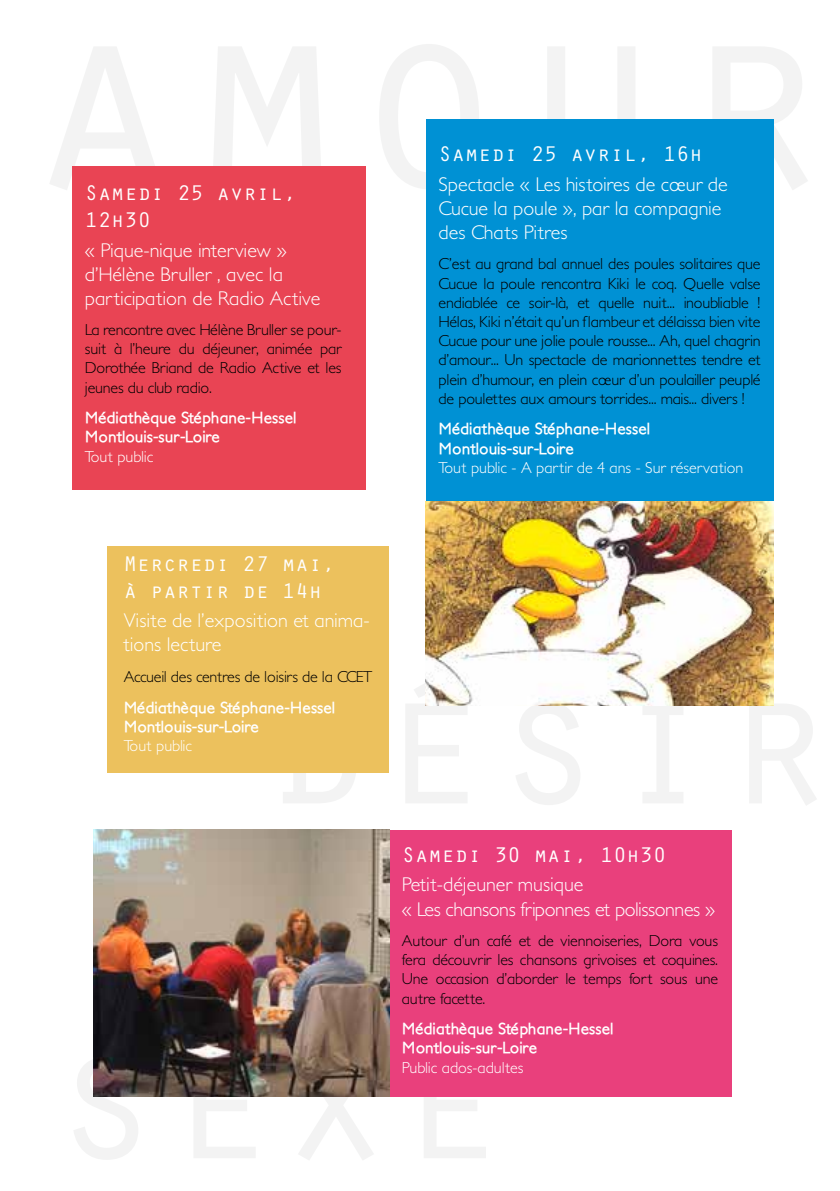
<style>
.page{position:relative;width:840px;height:1191px;background:#fff}
.page>*{position:absolute;margin:0;border:0;box-sizing:border-box;transform-origin:0 0}
.t1{font:22px/26.4px "Orator Std";color:#fff}
.t2{font:300 20px/24px "Petita";color:#fff}
.t3{font:300 20px/24px "Petita";letter-spacing:-.02em;color:#fff}
.t4{font:300 16px/19.2px "Petita";letter-spacing:-.01em;color:#000;text-align:justify}
.t5{font:700 16px/19.2px "Petita";color:#fff}
.t6{font:300 16px "Petita";color:#fff}
</style>
<div class="page">
<div style="left:425px;top:119px;width:348px;height:383px;background:#0091d4"></div>
<div style="left:389px;top:829px;width:342px;height:267px;background:#e9407c"></div>
<div style="left:72px;top:166px;width:293px;height:324px;background:#e94454"></div>
<div style="left:107px;top:546px;width:282px;height:227px;background:#ecc15d"></div>
<img style="left:94px;top:829px;width:296px;height:267px">
<img style="left:425px;top:502px;width:348px;height:203px">
<h1 class="t1" style="left:85px;top:179px;width:213px">Samedi 25 avril,<br>12h30</h1>
<p class="t2" style="left:85px;top:238px;width:237px">« Pique-nique interview » d’Hélène Bruller , avec la participation de Radio Active</p>
<p class="t4" style="left:85px;top:320px;width:258px">La rencontre avec Hélène Bruller se pour&shy;suit à l’heure du déjeuner, animée par Dorothée Briand de Radio Active et les jeunes du club radio.</p>
<p class="t5" style="left:85px;top:409px;width:213px">Médiathèque Stéphane-Hessel<br>Montlouis-sur-Loire</p>
<p class="t6" style="left:85px;top:447px;width:70px">Tout public</p>
<h1 class="t1" style="left:124px;top:550px;width:213px">Mercredi 27 mai, à partir de 14h</h1>
<p class="t2" style="left:124px;top:609px;width:247px">Visite de l’exposition et anima&shy;tions lecture</p>
<p class="t4" style="left:124px;top:667px;width:250px">Accueil des centres de loisirs de la CCET</p>
<p class="t5" style="left:124px;top:698px;width:213px">Médiathèque Stéphane-Hessel<br>Montlouis-sur-Loire</p>
<p class="t6" style="left:124px;top:736px;width:70px">Tout public</p>
<h1 class="t1" style="left:438px;top:139px;width:266px">Samedi 25 avril, 16h</h1>
<p class="t2" style="left:438px;top:173px;width:290px">Spectacle « Les histoires de cœur de<br>Cucue la poule », par la compagnie des Chats Pitres</p>
<p class="t4" style="left:438px;top:255px;width:323px">C’est au grand bal annuel des poules solitaires que Cucue la poule rencontra Kiki le coq. Quelle valse endiablée ce soir-là, et quelle nuit... inoubliable !<br>Hélas, Kiki n’était qu’un flambeur et délaissa bien vite Cucue pour une jolie poule rousse... Ah, quel chagrin d’amour... Un spectacle de marionnettes tendre et plein d’humour, en plein cœur d’un poulailler peuplé de poulettes aux amours torrides... mais... divers !</p>
<p class="t5" style="left:438px;top:420px;width:213px">Médiathèque Stéphane-Hessel<br>Montlouis-sur-Loire</p>
<p class="t6" style="left:438px;top:458px;width:306px">Tout public - A partir de 4 ans - Sur réservation</p>
<h1 class="t1" style="left:401px;top:840px;width:266px">Samedi 30 mai, 10h30</h1>
<p class="t3" style="left:401px;top:873px;width:314px">Petit-déjeuner musique<br>« Les chansons friponnes et polissonnes »</p>
<p class="t4" style="left:401px;top:931px;width:317px">Autour d’un café et de viennoiseries, Dora vous fera découvrir les chansons grivoises et coquines.<br>Une occasion d’aborder le temps fort sous une autre facette.</p>
<p class="t5" style="left:401px;top:1019px;width:213px">Médiathèque Stéphane-Hessel<br>Montlouis-sur-Loire</p>
<p class="t6" style="left:401px;top:1058px;width:123px">Public ados-adultes</p>
</div>
